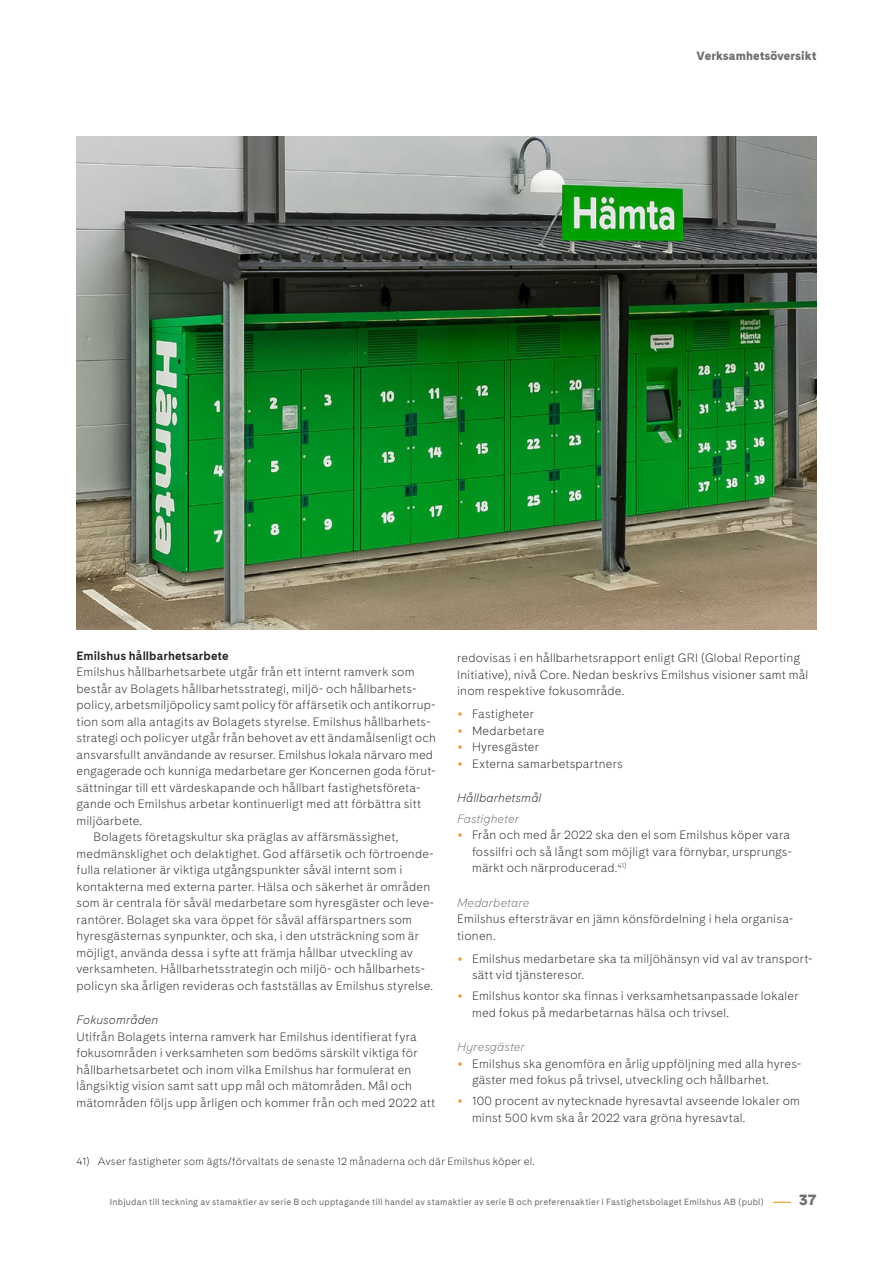
<style>
.page{position:relative;width:893px;height:1263px;background:#fff}
.page>*{position:absolute;margin:0;border:0;box-sizing:border-box;transform-origin:0 0}
.t1{font:300 12px/16.5px "Cadiz";letter-spacing:.015em;color:#231f20}
.t2{font:italic 300 12px "Cadiz";letter-spacing:.015em;color:#6d6e71}
.t3{font:italic 300 12px "Cadiz";letter-spacing:.015em;color:#231f20}
.t4{font:700 12px "Cadiz";letter-spacing:.01em;color:#231f20}
.t5{font:900 12px "Cadiz";letter-spacing:.015em;color:#6d6e71}
.t6{font:300 10.5px "Cadiz";letter-spacing:.025em;color:#231f20}
.t7{font:9px "Cadiz";letter-spacing:.025em;color:#6d6e71}
.s1{font-size:24px;color:#f09d38}
.s2{font-weight:900;color:#f09d38}
.s3{font-weight:900;font-size:15px}
</style>
<div class="page">
<img style="left:77px;top:136px;width:739px;height:493px">
<p class="t5" style="left:697px;top:47px;width:121px">Verksamhetsöversikt</p>
<p class="t4" style="left:77px;top:647px;width:153px">Emilshus hållbarhetsarbete</p>
<p class="t1" style="left:77px;top:664px;width:340px">Emilshus hållbarhetsarbete utgår från ett internt ramverk som</p>
<p class="t1" style="left:77px;top:681px;width:340px">består av Bolagets hållbarhetsstrategi, miljö- och hållbarhets-</p>
<p class="t1" style="left:77px;top:697px;width:361px">policy, arbetsmiljöpolicy samt policy för affärsetik och antikorrup-</p>
<p class="t1" style="left:77px;top:714px;width:356px">tion som alla antagits av Bolagets styrelse. Emilshus hållbarhets-</p>
<p class="t1" style="left:77px;top:730px;width:361px">strategi och policyer utgår från behovet av ett ändamålsenligt och</p>
<p class="t1" style="left:77px;top:747px;width:358px">ansvarsfullt användande av resurser. Emilshus lokala närvaro med</p>
<p class="t1" style="left:77px;top:763px;width:361px">engagerade och kunniga medarbetare ger Koncernen goda förut-</p>
<p class="t1" style="left:77px;top:780px;width:346px">sättningar till ett värdeskapande och hållbart fastighetsföreta-</p>
<p class="t1" style="left:77px;top:796px;width:346px">gande och Emilshus arbetar kontinuerligt med att förbättra sitt</p>
<p class="t1" style="left:77px;top:813px;width:67px">miljöarbete.</p>
<p class="t1" style="left:94px;top:829px;width:306px">Bolagets företagskultur ska präglas av affärsmässighet,</p>
<p class="t1" style="left:77px;top:846px;width:359px">medmänsklighet och delaktighet. God affärsetik och förtroende-</p>
<p class="t1" style="left:77px;top:862px;width:327px">fulla relationer är viktiga utgångspunkter såväl internt som i</p>
<p class="t1" style="left:77px;top:879px;width:355px">kontakterna med externa parter. Hälsa och säkerhet är områden</p>
<p class="t1" style="left:77px;top:895px;width:359px">som är centrala för såväl medarbetare som hyresgäster och leve-</p>
<p class="t1" style="left:77px;top:912px;width:337px">rantörer. Bolaget ska vara öppet för såväl affärspartners som</p>
<p class="t1" style="left:77px;top:928px;width:344px">hyresgästernas synpunkter, och ska, i den utsträckning som är</p>
<p class="t1" style="left:77px;top:945px;width:338px">möjligt, använda dessa i syfte att främja hållbar utveckling av</p>
<p class="t1" style="left:77px;top:961px;width:349px">verksamheten. Hållbarhetsstrategin och miljö- och hållbarhets-</p>
<p class="t1" style="left:77px;top:978px;width:358px">policyn ska årligen revideras och fastställas av Emilshus styrelse.</p>
<p class="t3" style="left:77px;top:1011px;width:83px">Fokusområden</p>
<p class="t1" style="left:77px;top:1029px;width:360px">Utifrån Bolagets interna ramverk har Emilshus identifierat fyra fokusområden i verksamheten som bedöms särskilt viktiga för hållbarhetsarbetet och inom vilka Emilshus har formulerat en långsiktig vision samt satt upp mål och mätområden. Mål och mätområden följs upp årligen och kommer från och med 2022 att</p>
<p class="t1" style="left:457px;top:650px;width:353px">redovisas i en hållbarhetsrapport enligt GRI (Global Reporting<br>Initiative), nivå Core. Nedan beskrivs Emilshus visioner samt mål inom respektive fokusområde.</p>
<p class="t1" style="left:457px;top:706px;width:78px"><span class="s1">•</span> Fastigheter</p>
<p class="t1" style="left:457px;top:722px;width:89px"><span class="s1">•</span> Medarbetare</p>
<p class="t1" style="left:457px;top:739px;width:83px"><span class="s1">•</span> Hyresgäster</p>
<p class="t1" style="left:457px;top:755px;width:167px"><span class="s1">•</span> Externa samarbetspartners</p>
<p class="t3" style="left:457px;top:789px;width:86px">Hållbarhetsmål</p>
<p class="t2" style="left:457px;top:810px;width:63px">Fastigheter</p>
<p class="t1" style="left:472px;top:827px;width:322px;text-indent:-15px"><span class="s1">•</span> Från och med år 2022 ska den el som Emilshus köper vara fossilfri och så långt som möjligt vara förnybar, ursprungs&shy;märkt och närproducerad.<sup>41)</sup></p>
<p class="t2" style="left:457px;top:894px;width:74px">Medarbetare</p>
<p class="t1" style="left:457px;top:911px;width:336px">Emilshus eftersträvar en jämn könsfördelning i hela organisa&shy;tionen.</p>
<p class="t1" style="left:472px;top:950px;width:342px;text-indent:-15px"><span class="s1">•</span> Emilshus medarbetare ska ta miljöhänsyn vid val av transport&shy;sätt vid tjänsteresor.</p>
<p class="t1" style="left:472px;top:988px;width:328px;text-indent:-15px"><span class="s1">•</span> Emilshus kontor ska finnas i verksamhetsanpassade lokaler med fokus på medarbetarnas hälsa och trivsel.</p>
<p class="t2" style="left:457px;top:1038px;width:69px">Hyresgäster</p>
<p class="t1" style="left:472px;top:1055px;width:331px;text-indent:-15px"><span class="s1">•</span> Emilshus ska genomföra en årlig uppföljning med alla hyres&shy;gäster med fokus på trivsel, utveckling och hållbarhet.</p>
<p class="t1" style="left:472px;top:1093px;width:330px;text-indent:-15px"><span class="s1">•</span> 100 procent av nytecknade hyresavtal avseende lokaler om minst 500 kvm ska år 2022 vara gröna hyresavtal.</p>
<p class="t6" style="left:77px;top:1155px;width:460px">41) Avser fastigheter som ägts/förvaltats de senaste 12 månaderna och där Emilshus köper el.</p>
<p class="t7" style="left:110px;top:1197px;width:708px">Inbjudan till teckning av stamaktier av serie B och upptagande till handel av stamaktier av serie B och preferensaktier i Fastighetsbolaget Emilshus AB (publ) <span class="s2">––––</span> <span class="s3">37</span></p>
</div>
